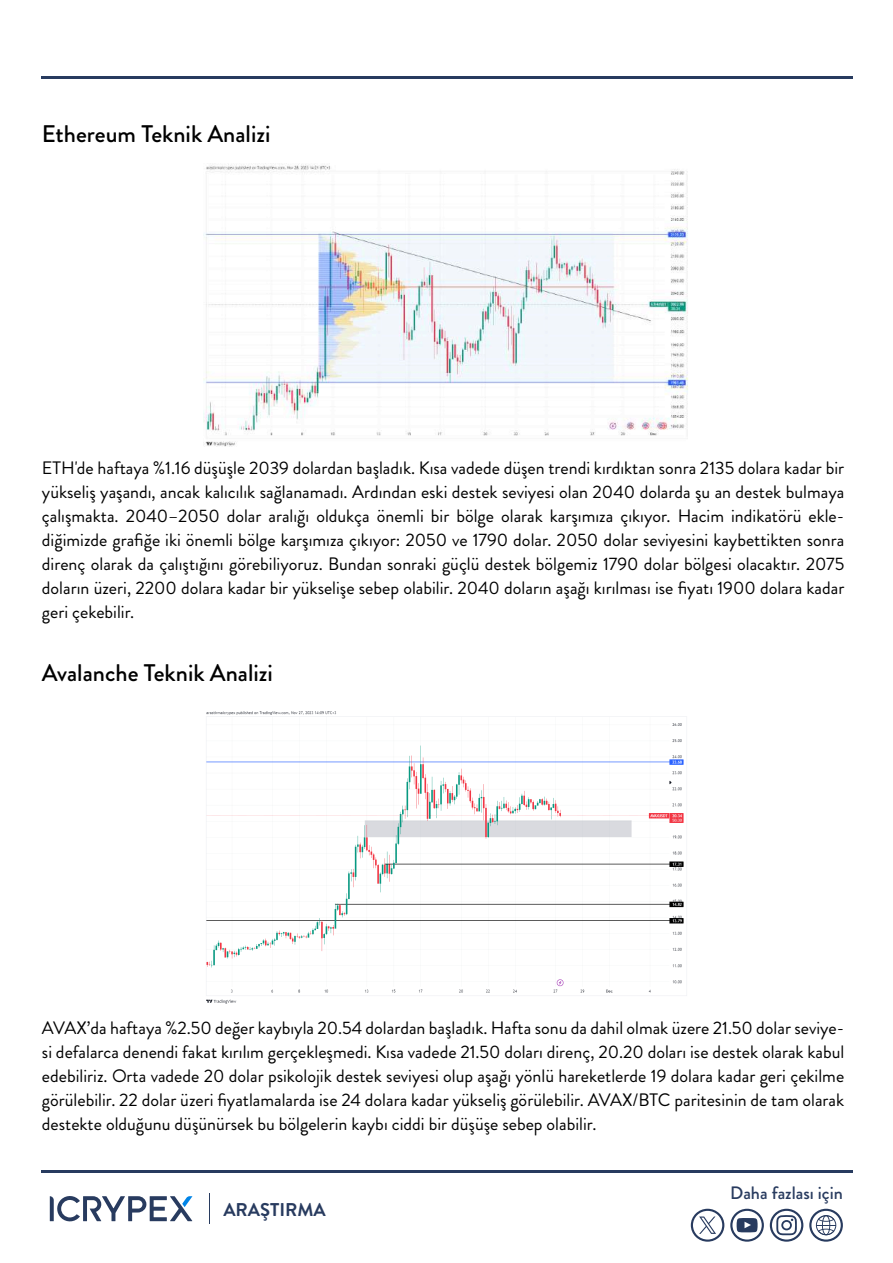
<style>
.page{position:relative;width:893px;height:1263px;background:#fff}
.page>*{position:absolute;margin:0;border:0;box-sizing:border-box;transform-origin:0 0}
.t1{font:500 24px "Brandon Grotesque";color:#000}
.t2{font:700 18.45px "Brandon Grotesque";color:#283b5f}
.t3{font:18px/24px "Brandon Grotesque";color:#000;text-align:justify}
.t4{font:500 18px "Brandon Grotesque";color:#283b5f}
</style>
<div class="page">
<hr style="left:41px;top:1170px;width:811px;height:2px;background:#283b5f">
<hr style="left:41px;top:76px;width:811px;height:2px;background:#283b5f">
<svg style="left:50px;top:1196px;width:142px;height:26px"></svg>
<hr style="left:209px;top:1193px;width:1px;height:31px;background:#283b5f">
<svg style="left:809px;top:1209px;width:34px;height:33px"></svg>
<svg style="left:770px;top:1209px;width:33px;height:33px"></svg>
<svg style="left:730px;top:1209px;width:34px;height:33px"></svg>
<svg style="left:691px;top:1209px;width:33px;height:33px"></svg>
<img style="left:203px;top:164px;width:485px;height:283px">
<img style="left:206px;top:711px;width:481px;height:293px">
<h1 class="t1" style="left:42px;top:117px;width:230px">Ethereum Teknik Analizi</h1>
<p class="t3" style="left:42px;top:456px;width:804px">ETH'de haftaya %1.16 düşüşle 2039 dolardan başladık. Kısa vadede düşen trendi kırdıktan sonra 2135 dolara kadar bir yükseliş yaşandı, ancak kalıcılık sağlanamadı. Ardından eski destek seviyesi olan 2040 dolarda şu an destek bulmaya çalışmakta. 2040–2050 dolar aralığı oldukça önemli bir bölge olarak karşımıza çıkıyor. Hacim indikatörü ekle&shy;diğimizde grafiğe iki önemli bölge karşımıza çıkıyor: 2050 ve 1790 dolar. 2050 dolar seviyesini kaybettikten sonra direnç olarak da çalıştığını görebiliyoruz. Bundan sonraki güçlü destek bölgemiz 1790 dolar bölgesi olacaktır. 2075 doların üzeri, 2200 dolara kadar bir yükselişe sebep olabilir. 2040 doların aşağı kırılması ise fiyatı 1900 dolara kadar geri çekebilir.</p>
<h1 class="t1" style="left:42px;top:656px;width:233px">Avalanche Teknik Analizi</h1>
<p class="t3" style="left:42px;top:1016px;width:804px">AVAX’da haftaya %2.50 değer kaybıyla 20.54 dolardan başladık. Hafta sonu da dahil olmak üzere 21.50 dolar seviye&shy;si defalarca denendi fakat kırılım gerçekleşmedi. Kısa vadede 21.50 doları direnç, 20.20 doları ise destek olarak kabul edebiliriz. Orta vadede 20 dolar psikolojik destek seviyesi olup aşağı yönlü hareketlerde 19 dolara kadar geri çekilme görülebilir. 22 dolar üzeri fiyatlamalarda ise 24 dolara kadar yükseliş görülebilir. AVAX/BTC paritesinin de tam olarak destekte olduğunu düşünürsek bu bölgelerin kaybı ciddi bir düşüşe sebep olabilir.</p>
<p class="t2" style="left:223px;top:1197px;width:104px">ARAŞTIRMA</p>
<p class="t4" style="left:730px;top:1181px;width:114px">Daha fazlası için</p>
</div>
